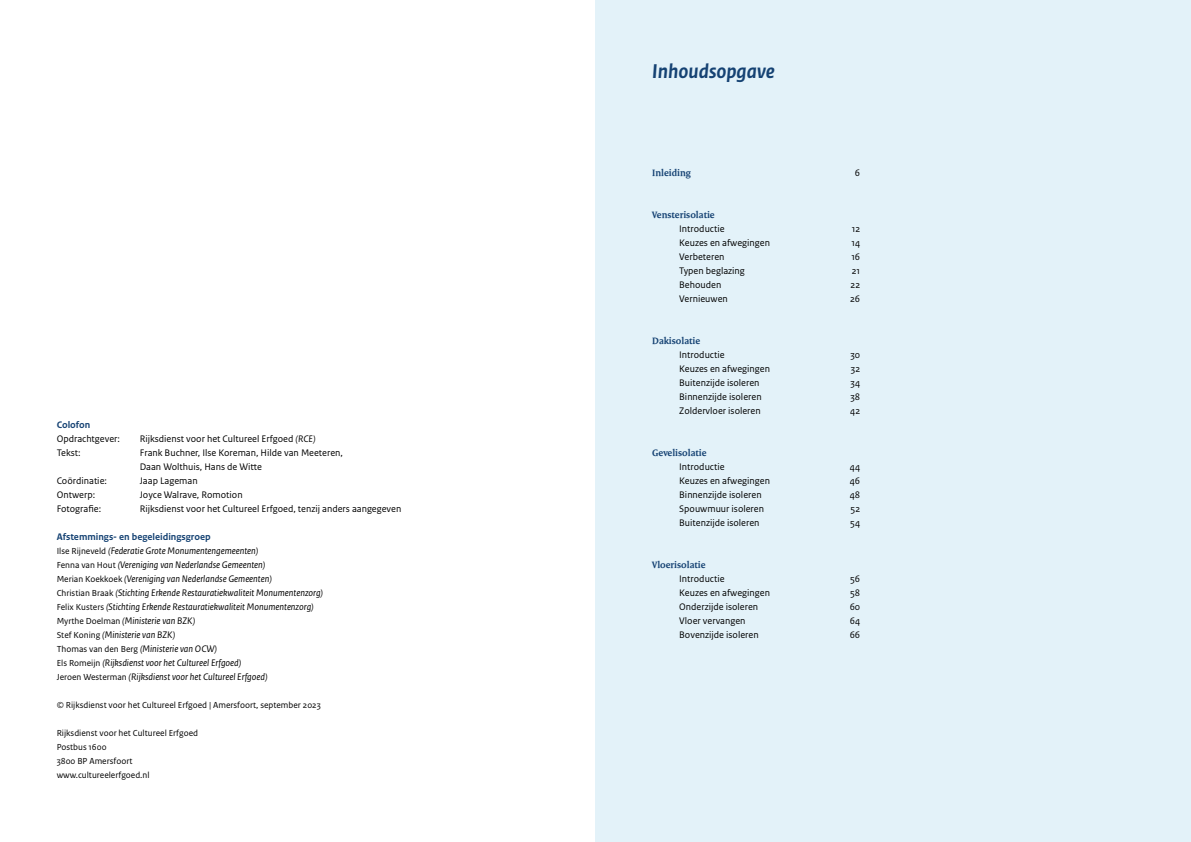
<style>
.page{position:relative;width:1191px;height:842px;background:#fff}
.page>*{position:absolute;margin:0;border:0;box-sizing:border-box;transform-origin:0 0}
.t1{font:italic 700 21px "Rijksoverheid Sans Text";color:#154273}
.Plat_algemene_pagina_s{font:10px "Rijksoverheid Sans Text";color:#000}
.Plat_cursief_algemene_pagina_s{font:italic 10px "Rijksoverheid Sans Text";color:#000}
.Tussenkop_serif_hele_document{font:700 10px "Rijksoverheid Serif";color:#154273}
.Tussenkop_sans_hele_document{font:700 10px "Rijksoverheid Sans Text";color:#154273}
.Tussenkop_serif_hele_document-2{font:10px "Rijksoverheid Sans Text";color:#000}
.Plat_algemene_pagina_s-2{font:9.2px "Rijksoverheid Sans Text";color:#000}
.s1{font-style:italic}
.s2{font-style:normal;font-size:9.2px}
</style>
<div class="page">
<div style="left:595px;top:0;width:596px;height:842px;background:#e3f2f9"></div>
<h2 class="Tussenkop_sans_hele_document" style="left:57px;top:419px;width:35px">Colofon</h2>
<p class="Plat_algemene_pagina_s" style="left:57px;top:433px;width:65px">Opdrachtgever:</p>
<p class="Plat_algemene_pagina_s" style="left:140px;top:433px;width:177px">Rijksdienst voor het Cultureel Erfgoed <span class="s1">(RCE)</span></p>
<p class="Plat_algemene_pagina_s" style="left:57px;top:447px;width:25px">Tekst:</p>
<p class="Plat_algemene_pagina_s" style="left:140px;top:447px;width:205px">Frank Buchner, Ilse Koreman, Hilde van Meeteren,</p>
<p class="Plat_algemene_pagina_s" style="left:140px;top:461px;width:124px">Daan Wolthuis, Hans de Witte</p>
<p class="Plat_algemene_pagina_s" style="left:57px;top:475px;width:52px">Coördinatie:</p>
<p class="Plat_algemene_pagina_s" style="left:140px;top:475px;width:59px">Jaap Lageman</p>
<p class="Plat_algemene_pagina_s" style="left:57px;top:489px;width:40px">Ontwerp:</p>
<p class="Plat_algemene_pagina_s" style="left:140px;top:489px;width:104px">Joyce Walrave, Romotion</p>
<p class="Plat_algemene_pagina_s" style="left:57px;top:503px;width:46px">Fotografie:</p>
<p class="Plat_algemene_pagina_s" style="left:140px;top:503px;width:263px">Rijksdienst voor het Cultureel Erfgoed, tenzij anders aangegeven</p>
<h2 class="Tussenkop_sans_hele_document" style="left:57px;top:531px;width:155px">Afstemmings- en begeleidingsgroep</h2>
<p class="Plat_cursief_algemene_pagina_s" style="left:57px;top:545px;width:203px"><span class="s2">Ilse Rijneveld</span> (Federatie Grote Monumentengemeenten)</p>
<p class="Plat_cursief_algemene_pagina_s" style="left:57px;top:559px;width:210px"><span class="s2">Fenna van Hout</span> (Vereniging van Nederlandse Gemeenten)</p>
<p class="Plat_cursief_algemene_pagina_s" style="left:57px;top:573px;width:217px"><span class="s2">Merian Koekkoek</span> (Vereniging van Nederlandse Gemeenten)</p>
<p class="Plat_cursief_algemene_pagina_s" style="left:57px;top:587px;width:268px"><span class="s2">Christian Braak</span> (Stichting Erkende Restauratiekwaliteit Monumentenzorg)</p>
<p class="Plat_cursief_algemene_pagina_s" style="left:57px;top:601px;width:259px"><span class="s2">Felix Kusters</span> (Stichting Erkende Restauratiekwaliteit Monumentenzorg)</p>
<p class="Plat_cursief_algemene_pagina_s" style="left:57px;top:615px;width:140px"><span class="s2">Myrthe Doelman</span> (Ministerie van BZK)</p>
<p class="Plat_cursief_algemene_pagina_s" style="left:57px;top:629px;width:120px"><span class="s2">Stef Koning</span> (Ministerie van BZK)</p>
<p class="Plat_cursief_algemene_pagina_s" style="left:57px;top:643px;width:162px"><span class="s2">Thomas van den Berg</span> (Ministerie van OCW)</p>
<p class="Plat_cursief_algemene_pagina_s" style="left:57px;top:657px;width:186px"><span class="s2">Els Romeijn</span> (Rijksdienst voor het Cultureel Erfgoed)</p>
<p class="Plat_cursief_algemene_pagina_s" style="left:57px;top:671px;width:212px"><span class="s2">Jeroen Westerman</span> (Rijksdienst voor het Cultureel Erfgoed)</p>
<p class="Plat_algemene_pagina_s-2" style="left:57px;top:700px;width:266px">© Rijksdienst voor het Cultureel Erfgoed | Amersfoort, september 2023</p>
<p class="Plat_algemene_pagina_s-2" style="left:57px;top:728px;width:143px">Rijksdienst voor het Cultureel Erfgoed</p>
<p class="Plat_algemene_pagina_s-2" style="left:57px;top:742px;width:51px">Postbus 1600</p>
<p class="Plat_algemene_pagina_s-2" style="left:57px;top:756px;width:77px">3800 BP Amersfoort</p>
<p class="Plat_algemene_pagina_s-2" style="left:57px;top:770px;width:94px">www.cultureelerfgoed.nl</p>
<h1 class="t1" style="left:652px;top:59px;width:124px">Inhoudsopgave</h1>
<p class="Tussenkop_serif_hele_document" style="left:652px;top:167px;width:40px">Inleiding</p>
<p class="Tussenkop_serif_hele_document-2" style="left:855px;top:167px;width:7px">6</p>
<p class="Tussenkop_serif_hele_document" style="left:652px;top:209px;width:64px">Vensterisolatie</p>
<p class="Plat_algemene_pagina_s" style="left:679px;top:223px;width:47px">Introductie</p>
<p class="Plat_algemene_pagina_s" style="left:851px;top:223px;width:10px">12</p>
<p class="Plat_algemene_pagina_s" style="left:679px;top:237px;width:92px">Keuzes en afwegingen</p>
<p class="Plat_algemene_pagina_s" style="left:851px;top:237px;width:10px">14</p>
<p class="Plat_algemene_pagina_s" style="left:679px;top:251px;width:47px">Verbeteren</p>
<p class="Plat_algemene_pagina_s" style="left:851px;top:251px;width:10px">16</p>
<p class="Plat_algemene_pagina_s" style="left:679px;top:265px;width:67px">Typen beglazing</p>
<p class="Plat_algemene_pagina_s" style="left:851px;top:265px;width:10px">21</p>
<p class="Plat_algemene_pagina_s" style="left:679px;top:279px;width:44px">Behouden</p>
<p class="Plat_algemene_pagina_s" style="left:850px;top:279px;width:11px">22</p>
<p class="Plat_algemene_pagina_s" style="left:679px;top:293px;width:50px">Vernieuwen</p>
<p class="Plat_algemene_pagina_s" style="left:850px;top:293px;width:12px">26</p>
<p class="Tussenkop_serif_hele_document" style="left:652px;top:335px;width:50px">Dakisolatie</p>
<p class="Plat_algemene_pagina_s" style="left:679px;top:349px;width:47px">Introductie</p>
<p class="Plat_algemene_pagina_s" style="left:850px;top:349px;width:11px">30</p>
<p class="Plat_algemene_pagina_s" style="left:679px;top:363px;width:92px">Keuzes en afwegingen</p>
<p class="Plat_algemene_pagina_s" style="left:851px;top:363px;width:11px">32</p>
<p class="Plat_algemene_pagina_s" style="left:679px;top:377px;width:82px">Buitenzijde isoleren</p>
<p class="Plat_algemene_pagina_s" style="left:850px;top:377px;width:11px">34</p>
<p class="Plat_algemene_pagina_s" style="left:679px;top:391px;width:84px">Binnenzijde isoleren</p>
<p class="Plat_algemene_pagina_s" style="left:850px;top:391px;width:11px">38</p>
<p class="Plat_algemene_pagina_s" style="left:679px;top:405px;width:83px">Zoldervloer isoleren</p>
<p class="Plat_algemene_pagina_s" style="left:850px;top:405px;width:12px">42</p>
<p class="Tussenkop_serif_hele_document" style="left:652px;top:447px;width:56px">Gevelisolatie</p>
<p class="Plat_algemene_pagina_s" style="left:679px;top:461px;width:47px">Introductie</p>
<p class="Plat_algemene_pagina_s" style="left:850px;top:461px;width:12px">44</p>
<p class="Plat_algemene_pagina_s" style="left:679px;top:475px;width:92px">Keuzes en afwegingen</p>
<p class="Plat_algemene_pagina_s" style="left:849px;top:475px;width:12px">46</p>
<p class="Plat_algemene_pagina_s" style="left:679px;top:489px;width:84px">Binnenzijde isoleren</p>
<p class="Plat_algemene_pagina_s" style="left:849px;top:489px;width:12px">48</p>
<p class="Plat_algemene_pagina_s" style="left:679px;top:503px;width:86px">Spouwmuur isoleren</p>
<p class="Plat_algemene_pagina_s" style="left:850px;top:503px;width:11px">52</p>
<p class="Plat_algemene_pagina_s" style="left:679px;top:517px;width:82px">Buitenzijde isoleren</p>
<p class="Plat_algemene_pagina_s" style="left:850px;top:517px;width:12px">54</p>
<p class="Tussenkop_serif_hele_document" style="left:652px;top:559px;width:55px">Vloerisolatie</p>
<p class="Plat_algemene_pagina_s" style="left:679px;top:573px;width:47px">Introductie</p>
<p class="Plat_algemene_pagina_s" style="left:850px;top:573px;width:12px">56</p>
<p class="Plat_algemene_pagina_s" style="left:679px;top:587px;width:92px">Keuzes en afwegingen</p>
<p class="Plat_algemene_pagina_s" style="left:850px;top:587px;width:12px">58</p>
<p class="Plat_algemene_pagina_s" style="left:679px;top:601px;width:80px">Onderzijde isoleren</p>
<p class="Plat_algemene_pagina_s" style="left:849px;top:601px;width:12px">60</p>
<p class="Plat_algemene_pagina_s" style="left:679px;top:615px;width:68px">Vloer vervangen</p>
<p class="Plat_algemene_pagina_s" style="left:849px;top:615px;width:12px">64</p>
<p class="Plat_algemene_pagina_s" style="left:679px;top:629px;width:81px">Bovenzijde isoleren</p>
<p class="Plat_algemene_pagina_s" style="left:849px;top:629px;width:12px">66</p>
</div>
